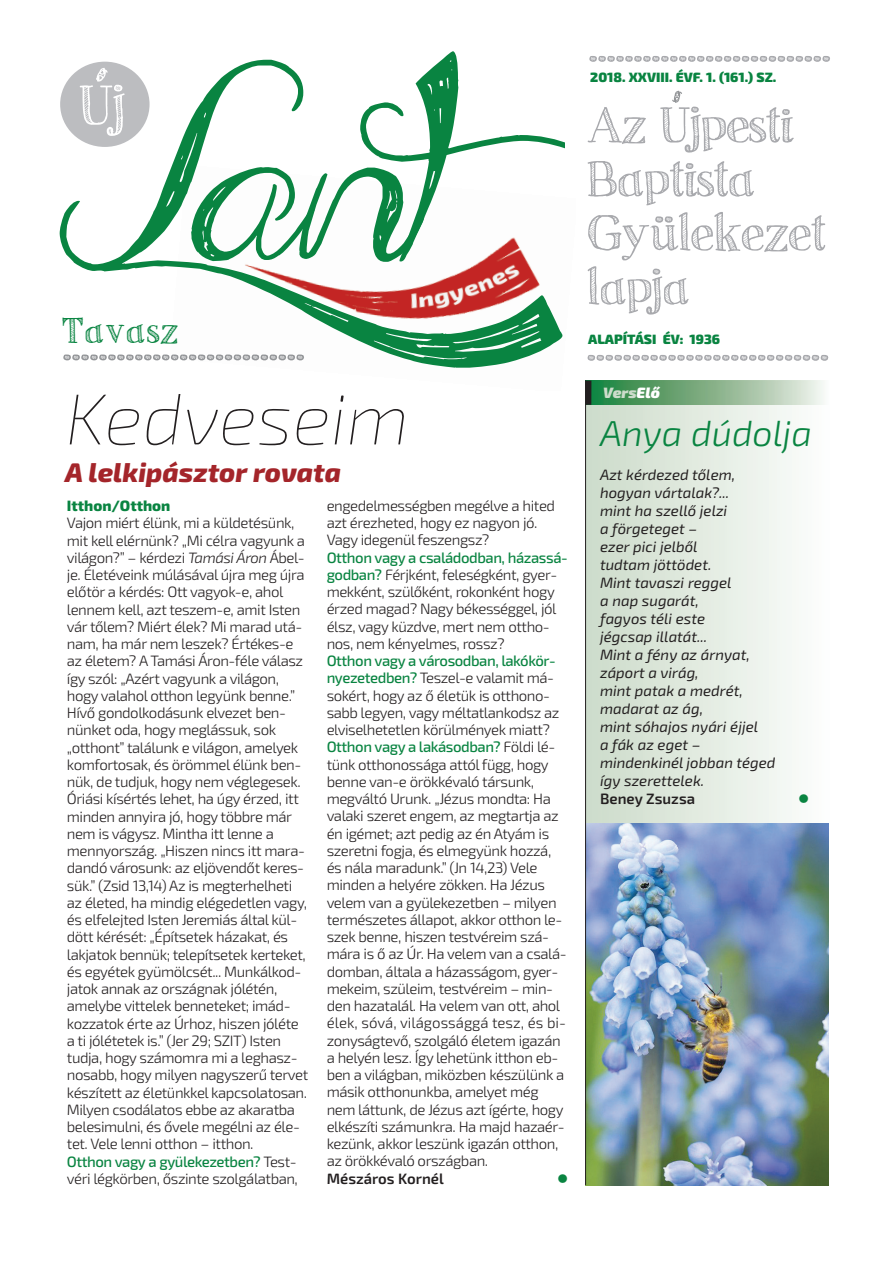
<style>
.page{position:relative;width:893px;height:1263px;background:#fff}
.page>*{position:absolute;margin:0;border:0;box-sizing:border-box;transform-origin:0 0}
.t1{font:187.5px "Admiration Pains";color:#098441}
.t2{font:italic 85.2px "Sketch Serif";color:#fff}
.t3{font:italic 100 72px "Exo 2.0";color:#231f20}
.t4{font:56.85px "Sketch Serif";color:#fff}
.t5{font:54px "Sketch Serif";color:#a8a9ad}
.t6{font:51px/54px "Sketch Serif";color:#a8a9ad}
.t7{font:51px "Sketch Serif";color:#939598}
.t8{font:italic 300 36px "Exo 2.0";color:#098441}
.t9{font:36px "Sketch Serif";letter-spacing:.05em;color:#098441}
.t10{font:italic 800 27px "Exo 2.0";color:#a4252a}
.t11{font:300 15px/17.2px "Exo 2.0";letter-spacing:-.03em;color:#231f20}
.t12{font:italic 15px/18px "Exo 2.0";color:#231f20}
.t13{font:600 15px "Exo 2.0";color:#231f20}
.t14{font:800 15px "Exo 2.0";color:#098441}
.t15{font:italic 900 15px "Exo 2.0";color:#ccdccb}
.t16{font:15px "Wingdings";color:#098441}
.t17{font:900 13.5px "Exo 2.0";color:#098441}
.s1{font-style:italic}
.s2{font-weight:500;color:#098441}
.s3{color:#fff}
</style>
<div class="page">
<img style="left:245px;top:237px;width:295px;height:82px">
<div style="left:585px;top:380px;width:244px;height:445px;background:linear-gradient(to right,#ccdbc9,#fcfefd)"></div>
<img style="left:586px;top:380px;width:243px;height:25px">
<img style="left:586px;top:824px;width:242px;height:361px">
<hr style="left:585px;top:380px;width:1px;height:805px;background:#231f20">
<div style="left:585px;top:381px;width:6px;height:24px;background:#231f20"></div>
<div style="left:60px;top:62px;width:90px;height:85px;background:#bcbdc0;border-radius:50%"></div>
<h1 class="t1" style="left:64px;top:105px;width:583px">Lant</h1>
<h3 class="t6" style="left:589px;top:17px;width:244px">...........................</h3>
<h2 class="t2" style="left:93px;top:-2px;width:41px">,</h2>
<p class="t17" style="left:590px;top:69px;width:188px">2018. XXVIII. ÉVF. 1. (161.) SZ.</p>
<h3 class="t4" style="left:80px;top:72px;width:47px">Uj</h3>
<h3 class="t6" style="left:588px;top:98px;width:240px">Az Ujpesti<br>Baptista<br>Gyulekezet</h3>
<h3 class="t5" style="left:655px;top:172px;width:20px">..</h3>
<h3 class="t6" style="left:588px;top:260px;width:104px">lapja</h3>
<h3 class="t9" style="left:62px;top:309px;width:118px">Tavasz</h3>
<p class="t17" style="left:588px;top:332px;width:134px">ALAPÍTÁSI ÉV: 1936</p>
<h3 class="t7" style="left:63px;top:313px;width:244px">...........................</h3>
<h3 class="t6" style="left:587px;top:316px;width:244px">...........................</h3>
<h3 class="t3" style="left:65px;top:395px;width:346px">Kedveseim</h3>
<h3 class="t10" style="left:65px;top:457px;width:277px">A lelkipásztor rovata</h3>
<p class="t14" style="left:67px;top:497px;width:105px">Itthon/Otthon</p>
<p class="t11" style="left:67px;top:515px;width:243px">Vajon miért élünk, mi a küldetésünk, mit kell elérnünk? „Mi célra vagyunk a világon?” – kérdezi <span class="s1">Tamási Áron</span> Ábel&shy;je. Életéveink múlásával újra meg újra előtör a kérdés: Ott vagyok-e, ahol lennem kell, azt teszem-e, amit Isten vár tőlem? Miért élek? Mi marad utá&shy;nam, ha már nem leszek? Értékes-e az életem? A Tamási Áron-féle válasz így szól: „Azért vagyunk a világon, hogy valahol otthon legyünk benne.” Hívő gondolkodásunk elvezet ben&shy;nünket oda, hogy meglássuk, sok „otthont” találunk e világon, amelyek komfortosak, és örömmel élünk ben&shy;nük, de tudjuk, hogy nem véglegesek.<br>Óriási kísértés lehet, ha úgy érzed, itt minden annyira jó, hogy többre már nem is vágysz. Mintha itt lenne a mennyország. „Hiszen nincs itt mara&shy;dandó városunk: az eljövendőt keres&shy;sük.” (Zsid 13,14) Az is megterhelheti az életed, ha mindig elégedetlen vagy, és elfelejted Isten Jeremiás által kül&shy;dött kérését: „Építsetek házakat, és lakjatok bennük; telepítsetek kerteket, és egyétek gyümölcsét... Munkálkod&shy;jatok annak az országnak jólétén, amelybe vittelek benneteket; imád&shy;kozzatok érte az Úrhoz, hiszen jóléte a ti jólétetek is.” (Jer 29; SZIT) Isten tudja, hogy számomra mi a leghasz&shy;nosabb, hogy milyen nagyszerű tervet készített az életünkkel kapcsolatosan.<br>Milyen csodálatos ebbe az akaratba belesimulni, és ővele megélni az éle&shy;tet. Vele lenni otthon – itthon.<br><span class="s2">Otthon vagy a gyülekezetben?</span> Test&shy;véri légkörben, őszinte szolgálatban,</p>
<p class="t11" style="left:327px;top:497px;width:230px">engedelmességben megélve a hited azt érezheted, hogy ez nagyon jó.<br>Vagy idegenül feszengsz?</p>
<p class="t11" style="left:327px;top:549px;width:243px"><span class="s2">Otthon vagy a családodban, házassá&shy;godban?</span> Férjként, feleségként, gyer&shy;mekként, szülőként, rokonként hogy érzed magad? Nagy békességgel, jól élsz, vagy küzdve, mert nem ottho&shy;nos, nem kényelmes, rossz?</p>
<p class="t11" style="left:327px;top:652px;width:242px"><span class="s2">Otthon vagy a városodban, lakókör&shy;nyezetedben?</span> Teszel-e valamit má&shy;sokért, hogy az ő életük is otthono&shy;sabb legyen, vagy méltatlankodsz az elviselhetetlen körülmények miatt?<br><span class="s2">Otthon vagy a lakásodban?</span> Földi lé&shy;tünk otthonossága attól függ, hogy benne van-e örökkévaló társunk, megváltó Urunk. „Jézus mondta: Ha valaki szeret engem, az megtartja az én igémet; azt pedig az én Atyám is szeretni fogja, és elmegyünk hozzá, és nála maradunk.” (Jn 14,23) Vele minden a helyére zökken. Ha Jézus velem van a gyülekezetben – milyen természetes állapot, akkor otthon le&shy;szek benne, hiszen testvéreim szá&shy;mára is ő az Úr. Ha velem van a csalá&shy;domban, általa a házasságom, gyer&shy;mekeim, szüleim, testvéreim – min&shy;den hazatalál. Ha velem van ott, ahol élek, sóvá, világossággá tesz, és bi&shy;zonyságtevő, szolgáló életem igazán a helyén lesz. Így lehetünk itthon eb&shy;ben a világban, miközben készülünk a másik otthonunkba, amelyet még nem láttunk, de Jézus azt ígérte, hogy elkészíti számunkra. Ha majd hazaér&shy;kezünk, akkor leszünk igazán otthon, az örökkévaló országban.</p>
<p class="t13" style="left:327px;top:1170px;width:119px">Mészáros Kornél</p>
<p class="t16" style="left:557px;top:1170px;width:13px">●</p>
<p class="t15" style="left:603px;top:384px;width:58px">Vers<span class="s3">Elő</span></p>
<h3 class="t8" style="left:600px;top:412px;width:213px">Anya dúdolja</h3>
<p class="t12" style="left:600px;top:466px;width:177px">Azt kérdezed tőlem, hogyan vártalak?...<br>mint ha szellő jelzi<br>a förgeteget –<br>ezer pici jelből<br>tudtam jöttödet.<br>Mint tavaszi reggel<br>a nap sugarát,<br>fagyos téli este<br>jégcsap illatát...<br>Mint a fény az árnyat, záport a virág,<br>mint patak a medrét, madarat az ág,<br>mint sóhajos nyári éjjel<br>a fák az eget – mindenkinél jobban téged így szerettelek.</p>
<p class="t13" style="left:600px;top:790px;width:97px">Beney Zsuzsa</p>
<p class="t16" style="left:798px;top:790px;width:13px">●</p>
</div>
